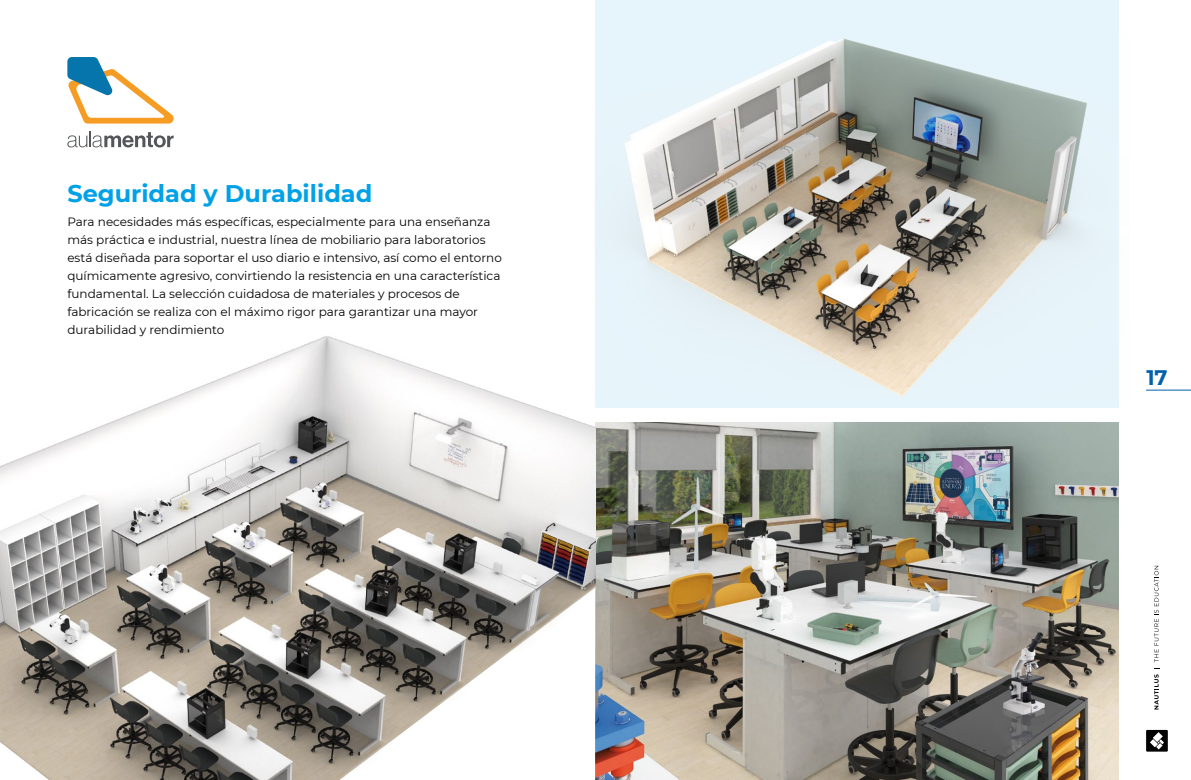
<style>
.page{position:relative;width:1191px;height:780px;background:#fff}
.page>*{position:absolute;margin:0;border:0;box-sizing:border-box;transform-origin:0 0}
.t1{font:700 24px "Montserrat";color:#00a1e7}
.t2{font:700 21px "Montserrat";color:#0061aa}
.t3{font:12px/18px "Montserrat";color:#000}
</style>
<div class="page">
<div style="left:1146px;top:729px;width:21px;height:22px;background:#000"></div>
<svg style="left:1150px;top:732px;width:14px;height:17px"></svg>
<svg style="left:1154px;top:668px;width:5px;height:41px"></svg>
<svg style="left:1154px;top:566px;width:4px;height:96px"></svg>
<hr style="left:1146px;top:390px;width:45px;height:1px;background:#0061aa">
<div style="left:595px;top:0;width:523px;height:408px;background:#e6f5fc"></div>
<img style="left:595px;top:422px;width:523px;height:358px">
<img style="left:0;top:336px;width:595px;height:444px">
<svg style="left:67px;top:131px;width:107px;height:16px"></svg>
<svg style="left:67px;top:57px;width:107px;height:67px"></svg>
<img style="left:594px;top:34px;width:525px;height:364px">
<h1 class="t1" style="left:67px;top:179px;width:307px">Seguridad y Durabilidad</h1>
<p class="t3" style="left:67px;top:213px;width:436px">Para necesidades más específicas, especialmente para una enseñanza más práctica e industrial, nuestra línea de mobiliario para laboratorios está diseñada para soportar el uso diario e intensivo, así como el entorno químicamente agresivo, convirtiendo la resistencia en una característica fundamental. La selección cuidadosa de materiales y procesos de fabricación se realiza con el máximo rigor para garantizar una mayor durabilidad y rendimiento</p>
<h2 class="t2" style="left:1146px;top:365px;width:23px">17</h2>
</div>
